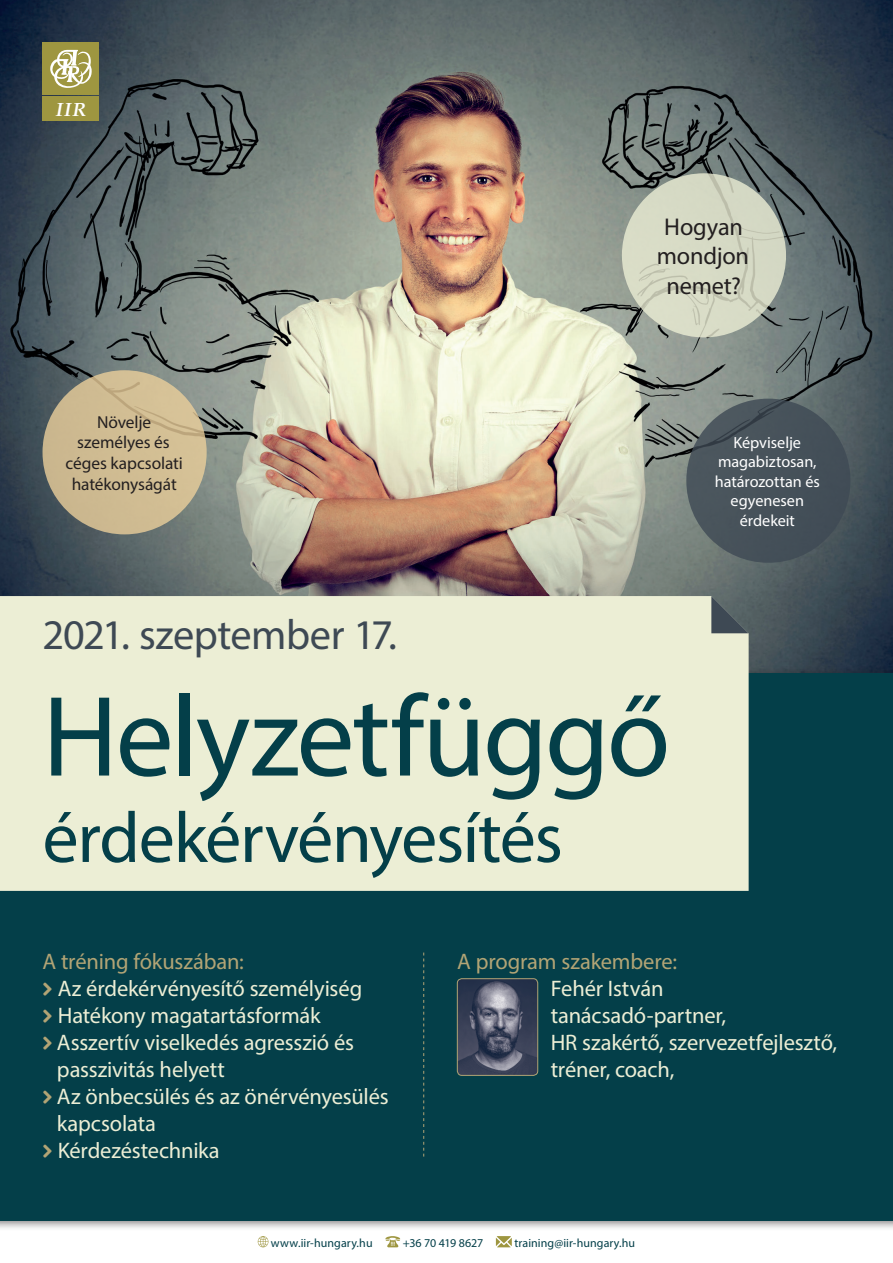
<style>
.page{position:relative;width:893px;height:1263px;background:#fff}
.page>*{position:absolute;margin:0;border:0;box-sizing:border-box;transform-origin:0 0}
.t1{font:115.5px "Myriad Pro";letter-spacing:-.02em;color:#043f49}
.t2{font:72px "Myriad Pro";letter-spacing:-.02em;color:#043f49}
.t3{font:42.3px "Myriad Pro";letter-spacing:-.015em;color:#3e4954}
.t4{font:24.3px/29.2px "Myriad Pro";letter-spacing:-.005em;color:#231f20;text-align:center}
.t5{font:22.5px/27px "Myriad Pro";letter-spacing:-.005em;color:#eceed5}
.t6{font:22.5px "Myriad Pro";letter-spacing:-.01em;color:#b2a475}
.t7{font:italic 700 18.9px "Palatino Linotype";color:#fff}
.t8{font:17.4px/20.9px "Myriad Pro";letter-spacing:-.005em;color:#231f20;text-align:center}
.t9{font:16.2px/19.5px "Myriad Pro";letter-spacing:-.005em;color:#fff;text-align:center}
.t10{font:12px "Myriad Pro";letter-spacing:.005em;color:#043f49}
.t11{font:12px "Myriad Pro";letter-spacing:-.015em;color:#043f49}
</style>
<div class="page">
<img style="left:0;top:0;width:893px;height:666px">
<div style="left:0;top:666px;width:893px;height:565px;background:#231f20;opacity:.54"></div>
<div style="left:0;top:673px;width:893px;height:547px;background:#043f49"></div>
<div style="left:0;top:596px;width:749px;height:295px;background:#eceed5"></div>
<svg style="left:711px;top:596px;width:38px;height:37px"></svg>
<svg style="left:423px;top:952px;width:1px;height:204px"></svg>
<div style="left:43px;top:43px;width:56px;height:52px;background:#9e9640"></div>
<svg style="left:50px;top:50px;width:42px;height:38px"></svg>
<div style="left:43px;top:97px;width:56px;height:24px;background:#9e9640"></div>
<svg style="left:258px;top:1236px;width:10px;height:11px"></svg>
<svg style="left:385px;top:1236px;width:15px;height:11px"></svg>
<svg style="left:496px;top:1236px;width:16px;height:11px"></svg>
<img style="left:457px;top:980px;width:81px;height:95px">
<div style="left:457px;top:978px;width:81px;height:97px;border:1px solid #b2a475;border-radius:5px"></div>
<div style="left:686px;top:399px;width:164px;height:164px;background:#46525a;border-radius:50%"></div>
<svg style="left:622px;top:173px;width:164px;height:164px;background:#d4d8c3"></svg>
<div style="left:43px;top:370px;width:164px;height:164px;background:#d0bc92;border-radius:50%"></div>
<p class="t7" style="left:56px;top:96px;width:32px">IIR</p>
<p class="t8" style="left:66px;top:411px;width:119px">Növelje személyes és céges kapcsolati hatékonyságát</p>
<h3 class="t3" style="left:43px;top:609px;width:356px">2021. szeptember 17.</h3>
<p class="t4" style="left:657px;top:212px;width:94px">Hogyan mondjon nemet?</p>
<p class="t9" style="left:715px;top:432px;width:106px">Képviselje magabiztosan, határozottan és egyenesen érdekeit</p>
<h1 class="t1" style="left:43px;top:665px;width:629px">Helyzetfüggő</h1>
<h2 class="t2" style="left:43px;top:793px;width:522px">érdekérvényesítés</h2>
<p class="t6" style="left:43px;top:948px;width:203px">A tréning fókuszában:</p>
<p class="t5" style="left:57px;top:975px;width:333px">Az érdekérvényesítő személyiség<br>Hatékony magatartásformák<br>Asszertív viselkedés agresszió és passzivitás helyett<br>Az önbecsülés és az önérvényesülés kapcsolata<br>Kérdezéstechnika</p>
<p class="t6" style="left:457px;top:948px;width:221px">A program szakembere:</p>
<p class="t5" style="left:551px;top:975px;width:288px">Fehér István tanácsadó-partner,<br>HR szakértő, szervezetfejlesztő, tréner, coach,</p>
<p class="t10" style="left:271px;top:1236px;width:103px">www.iir-hungary.hu</p>
<p class="t11" style="left:403px;top:1236px;width:82px">+36 70 419 8627</p>
<p class="t10" style="left:514px;top:1236px;width:122px">training@iir-hungary.hu</p>
</div>
